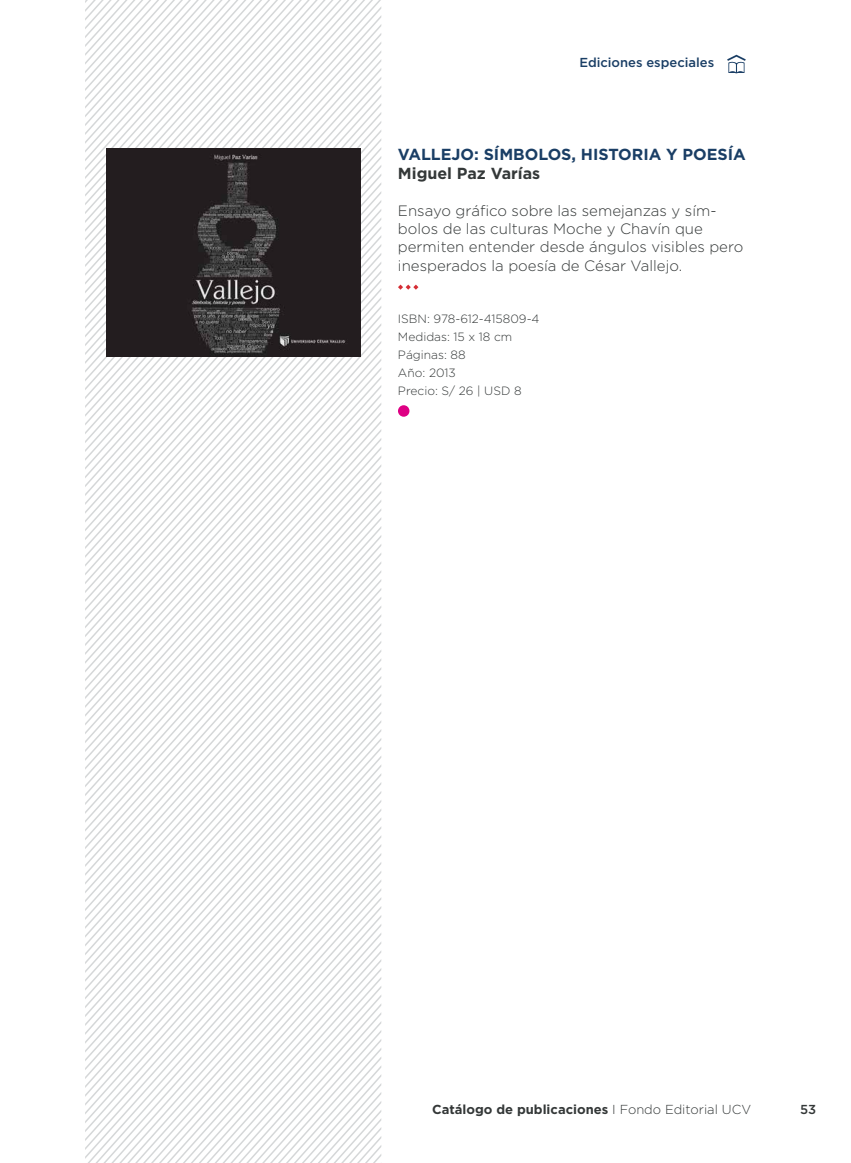
<style>
.page{position:relative;width:851px;height:1163px;background:#fff}
.page>*{position:absolute;margin:0;border:0;box-sizing:border-box;transform-origin:0 0}
.t1{font:700 16px "Gotham";color:#1a3e65}
.t2{font:700 16px "Gotham";color:#343838}
.t3{font:300 15px/18px "Gotham";color:#343838}
.t4{font:700 13px "Gotham";color:#343838}
.t5{font:500 13px "Gotham";color:#1a3e65}
.t6{font:500 13px "Gotham";color:#343838}
.t7{font:300 12px/18px "Gotham";color:#343838}
.s1{font-weight:300}
</style>
<div class="page">
<svg style="left:199px;top:959px;width:183px;height:204px"></svg>
<svg style="left:85px;top:0;width:296px;height:1158px"></svg>
<svg style="left:727px;top:55px;width:18px;height:18px"></svg>
<img style="left:106px;top:148px;width:255px;height:208px">
<svg style="left:398px;top:284px;width:20px;height:6px"></svg>
<div style="left:398px;top:405px;width:11px;height:11px;background:#de0084;border-radius:50%"></div>
<p class="t5" style="left:579px;top:54px;width:136px">Ediciones especiales</p>
<p class="t1" style="left:398px;top:144px;width:349px">VALLEJO: SÍMBOLOS, HISTORIA Y POESÍA</p>
<p class="t2" style="left:398px;top:163px;width:144px">Miguel Paz Varías</p>
<p class="t3" style="left:398px;top:202px;width:347px">Ensayo gráfico sobre las semejanzas y sím&shy;bolos de las culturas Moche y Chavín que permiten entender desde ángulos visibles pero inesperados la poesía de César Vallejo.</p>
<p class="t7" style="left:398px;top:310px;width:143px">ISBN: 978-612-415809-4<br>Medidas: 15 x 18 cm<br>Páginas: 88<br>Año: 2013<br>Precio: S/ 26 | USD 8</p>
<p class="t4" style="left:432px;top:1100px;width:320px">Catálogo de publicaciones <span class="s1">I Fondo Editorial UCV</span></p>
<p class="t6" style="left:800px;top:1100px;width:18px">53</p>
</div>
